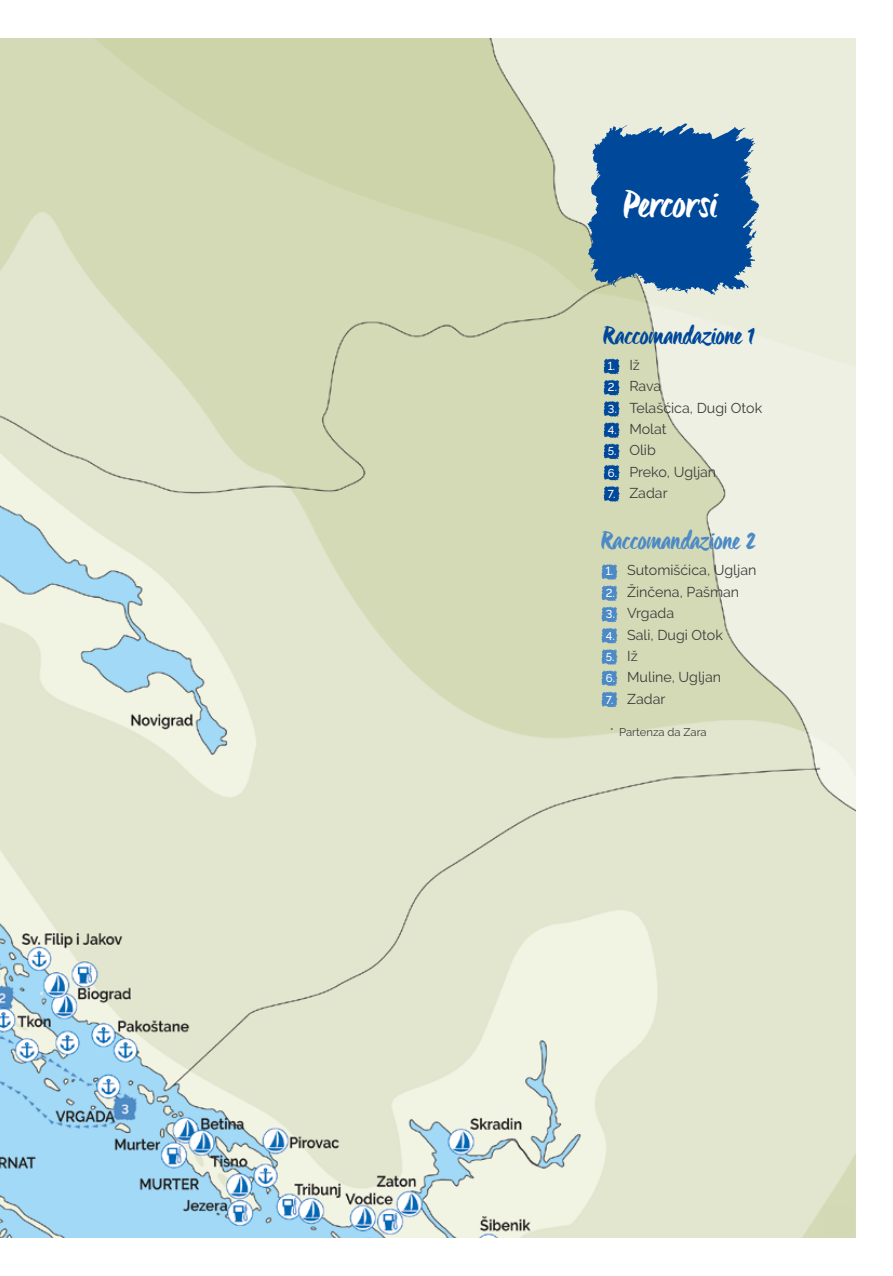
<style>
.page{position:relative;width:893px;height:1276px;background:#fff}
.page>*{position:absolute;margin:0;border:0;box-sizing:border-box;transform-origin:0 0}
.t1{font:40.5px "Origo PRO";color:#fff}
.t2{font:27px "Origo PRO";letter-spacing:-.01em;color:#00489a}
.t3{font:27px "Origo PRO";letter-spacing:-.01em;color:#4d8ac5}
.t4{font:14.25px "Raleway";color:#3c3c3b}
.t5{font:500 11.4px "Raleway";color:#fff}
.t6{font:11.25px "Raleway";color:#3c3c3b}
.s1{font-weight:400;font-size:14.25px;color:#3c3c3b}
.s2{font-weight:500;font-size:11.4px;color:#fff}
.s3{color:#fff}
</style>
<div class="page">
<img style="left:0;top:38px;width:855px;height:1199px">
<svg style="left:587px;top:123px;width:172px;height:172px;background:#2d67a4"></svg>
<svg style="left:604px;top:358px;width:16px;height:16px"></svg>
<svg style="left:604px;top:380px;width:16px;height:79px"></svg>
<svg style="left:604px;top:465px;width:16px;height:37px"></svg>
<svg style="left:601px;top:564px;width:16px;height:58px"></svg>
<svg style="left:601px;top:628px;width:16px;height:79px"></svg>
<h1 class="t1" style="left:624px;top:175px;width:96px">Percorsi</h1>
<h2 class="t2" style="left:604px;top:315px;width:153px">Raccomandazione 1</h2>
<p class="t5" style="left:608px;top:359px;width:33px">1. <span class="s1">Iž</span></p>
<p class="t4" style="left:608px;top:378px;width:55px"><span class="s2">2.</span> Rava</p>
<p class="t4" style="left:608px;top:399px;width:156px"><span class="s2">3</span><span class="s3">.</span> Telašćica, Dugi Otok</p>
<p class="t4" style="left:608px;top:421px;width:60px"><span class="s2">4.</span> Molat</p>
<p class="t4" style="left:608px;top:442px;width:49px"><span class="s2">5.</span> Olib</p>
<p class="t4" style="left:608px;top:463px;width:110px"><span class="s2">6.</span> Preko, Ugljan</p>
<p class="t4" style="left:608px;top:485px;width:61px"><span class="s2">7.</span> Zadar</p>
<h2 class="t3" style="left:601px;top:521px;width:156px">Raccomandazione 2</h2>
<p class="t4" style="left:606px;top:562px;width:152px"><span class="s2">1.</span> Sutomišćica, Ugljan</p>
<p class="t4" style="left:606px;top:583px;width:135px"><span class="s2">2.</span> Žinčena, Pašman</p>
<p class="t4" style="left:606px;top:605px;width:70px"><span class="s2">3</span><span class="s3">.</span> Vrgada</p>
<p class="t4" style="left:606px;top:626px;width:119px"><span class="s2">4.</span> Sali, Dugi Otok</p>
<p class="t5" style="left:606px;top:650px;width:33px">5. <span class="s1">Iž</span></p>
<p class="t4" style="left:606px;top:669px;width:117px"><span class="s2">6.</span> Muline, Ugljan</p>
<p class="t4" style="left:606px;top:690px;width:61px"><span class="s2">7.</span> Zadar</p>
<p class="t6" style="left:610px;top:725px;width:98px">* Partenza da Zara</p>
</div>
